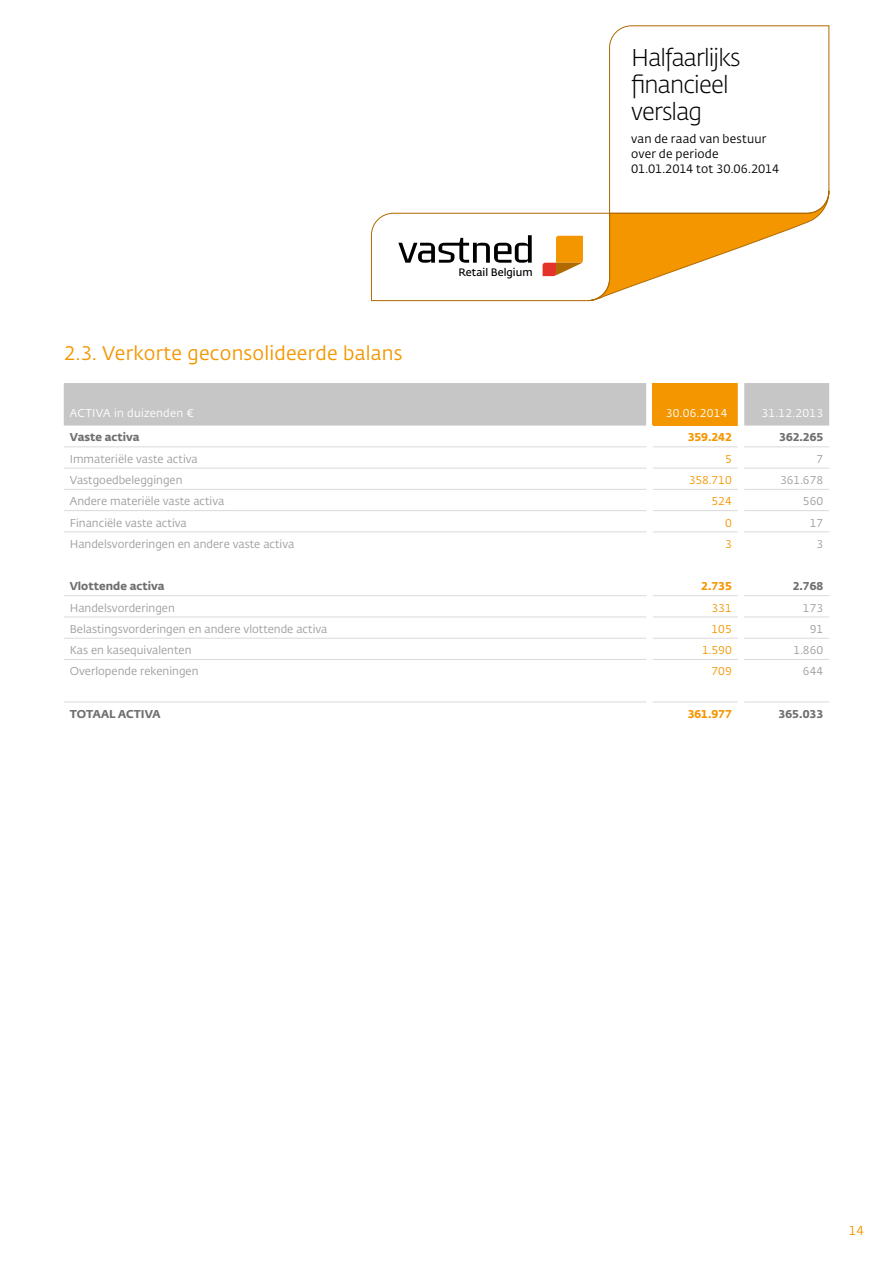
<style>
.page{position:relative;width:893px;height:1263px;background:#fff}
.page>*{position:absolute;margin:0;border:0;box-sizing:border-box;transform-origin:0 0}
.t1{font:300 24px/27px "Fedra Sans Std";letter-spacing:-.035em;color:#000}
.t2{font:19.5px "Fedra Sans Std";letter-spacing:.01em;color:#f49600}
.t3{font:12.75px "Fedra Sans Std";color:#f49600}
.t4{font:12px/15px "Fedra Sans Std";letter-spacing:.015em;color:#000}
.t5{font:11.25px "Fedra Sans Std";color:#9d9d9c}
.t6{font:700 11.25px "Fedra Sans Std";color:#706f6f}
.t7{font:11.25px "Fedra Sans Std";letter-spacing:.02em;color:#fff}
.t8{font:11.25px "Fedra Sans Std";color:#f49600}
.t9{font:700 11.25px "Fedra Sans Std";color:#f49600}
.t10{font:600 10.65px "Fedra Sans Std";color:#000}
</style>
<div class="page">
<svg style="left:371px;top:25px;width:459px;height:276px"></svg>
<svg style="left:64px;top:446px;width:583px;height:256px"></svg>
<svg style="left:653px;top:446px;width:176px;height:256px"></svg>
<svg style="left:744px;top:553px;width:85px;height:149px"></svg>
<hr style="left:64px;top:447px;width:582px;height:1px;background:#dadada">
<hr style="left:653px;top:447px;width:85px;height:1px;background:#dadada">
<hr style="left:744px;top:447px;width:85px;height:1px;background:#dadada">
<hr style="left:653px;top:468px;width:85px;height:1px;background:#dadada">
<hr style="left:653px;top:489px;width:85px;height:1px;background:#dadada">
<hr style="left:653px;top:510px;width:85px;height:1px;background:#dadada">
<hr style="left:653px;top:595px;width:85px;height:1px;background:#dadada">
<hr style="left:653px;top:617px;width:85px;height:1px;background:#dadada">
<hr style="left:653px;top:638px;width:85px;height:1px;background:#dadada">
<hr style="left:64px;top:468px;width:582px;height:1px;background:#dadada">
<hr style="left:744px;top:468px;width:85px;height:1px;background:#dadada">
<hr style="left:64px;top:489px;width:582px;height:1px;background:#dadada">
<hr style="left:744px;top:489px;width:85px;height:1px;background:#dadada">
<hr style="left:64px;top:510px;width:582px;height:1px;background:#dadada">
<hr style="left:744px;top:510px;width:85px;height:1px;background:#dadada">
<hr style="left:64px;top:595px;width:582px;height:1px;background:#dadada">
<hr style="left:744px;top:595px;width:85px;height:1px;background:#dadada">
<hr style="left:64px;top:617px;width:582px;height:1px;background:#dadada">
<hr style="left:744px;top:617px;width:85px;height:1px;background:#dadada">
<hr style="left:64px;top:638px;width:582px;height:1px;background:#dadada">
<hr style="left:744px;top:638px;width:85px;height:1px;background:#dadada">
<hr style="left:64px;top:532px;width:582px;height:1px;background:#dadada">
<hr style="left:653px;top:532px;width:85px;height:1px;background:#dadada">
<hr style="left:744px;top:532px;width:85px;height:1px;background:#dadada">
<hr style="left:64px;top:659px;width:582px;height:1px;background:#dadada">
<hr style="left:653px;top:659px;width:85px;height:1px;background:#dadada">
<hr style="left:744px;top:659px;width:85px;height:1px;background:#dadada">
<hr style="left:64px;top:702px;width:582px;height:1px;background:#dadada">
<hr style="left:653px;top:702px;width:85px;height:1px;background:#dadada">
<hr style="left:744px;top:702px;width:85px;height:1px;background:#dadada">
<svg style="left:64px;top:383px;width:765px;height:43px;background:#ccc2b1"></svg>
<h2 class="t2" style="left:64px;top:341px;width:340px">2.3. Verkorte geconsolideerde balans</h2>
<p class="t10" style="left:458px;top:266px;width:76px">Retail Belgium</p>
<h1 class="t1" style="left:631px;top:45px;width:111px">Halfaarlijks financieel verslag</h1>
<p class="t4" style="left:631px;top:131px;width:150px">van de raad van bestuur over de periode<br>01.01.2014 tot 30.06.2014</p>
<p class="t7" style="left:70px;top:406px;width:126px">ACTIVA in duizenden €</p>
<p class="t7" style="left:666px;top:406px;width:63px">30.06.2014</p>
<p class="t7" style="left:761px;top:406px;width:63px">31.12.2013</p>
<p class="t6" style="left:70px;top:430px;width:71px">Vaste activa</p>
<p class="t9" style="left:688px;top:430px;width:45px">359.242</p>
<p class="t6" style="left:779px;top:430px;width:45px">362.265</p>
<p class="t5" style="left:70px;top:452px;width:130px">Immateriële vaste activa</p>
<p class="t8" style="left:725px;top:452px;width:8px">5</p>
<p class="t5" style="left:816px;top:452px;width:8px">7</p>
<p class="t5" style="left:70px;top:473px;width:114px">Vastgoedbeleggingen</p>
<p class="t8" style="left:689px;top:473px;width:45px">358.710</p>
<p class="t5" style="left:780px;top:473px;width:45px">361.678</p>
<p class="t5" style="left:70px;top:494px;width:156px">Andere materiële vaste activa</p>
<p class="t8" style="left:711px;top:494px;width:22px">524</p>
<p class="t5" style="left:803px;top:494px;width:22px">560</p>
<p class="t5" style="left:70px;top:516px;width:119px">Financiële vaste activa</p>
<p class="t8" style="left:725px;top:516px;width:8px">0</p>
<p class="t5" style="left:810px;top:516px;width:15px">17</p>
<p class="t5" style="left:70px;top:537px;width:226px">Handelsvorderingen en andere vaste activa</p>
<p class="t8" style="left:725px;top:537px;width:8px">3</p>
<p class="t5" style="left:816px;top:537px;width:8px">3</p>
<p class="t6" style="left:70px;top:579px;width:96px">Vlottende activa</p>
<p class="t9" style="left:701px;top:579px;width:32px">2.735</p>
<p class="t6" style="left:793px;top:579px;width:32px">2.768</p>
<p class="t5" style="left:70px;top:601px;width:107px">Handelsvorderingen</p>
<p class="t8" style="left:711px;top:601px;width:22px">331</p>
<p class="t5" style="left:803px;top:601px;width:22px">173</p>
<p class="t5" style="left:70px;top:622px;width:259px">Belastingsvorderingen en andere vlottende activa</p>
<p class="t8" style="left:711px;top:622px;width:22px">105</p>
<p class="t5" style="left:810px;top:622px;width:15px">91</p>
<p class="t5" style="left:70px;top:643px;width:123px">Kas en kasequivalenten</p>
<p class="t8" style="left:702px;top:643px;width:31px">1.590</p>
<p class="t5" style="left:794px;top:643px;width:31px">1.860</p>
<p class="t5" style="left:70px;top:665px;width:130px">Overlopende rekeningen</p>
<p class="t8" style="left:711px;top:665px;width:22px">709</p>
<p class="t5" style="left:803px;top:665px;width:22px">644</p>
<p class="t6" style="left:70px;top:707px;width:92px">TOTAAL ACTIVA</p>
<p class="t9" style="left:688px;top:707px;width:45px">361.977</p>
<p class="t6" style="left:779px;top:707px;width:46px">365.033</p>
<p class="t3" style="left:849px;top:1222px;width:17px">14</p>
</div>
